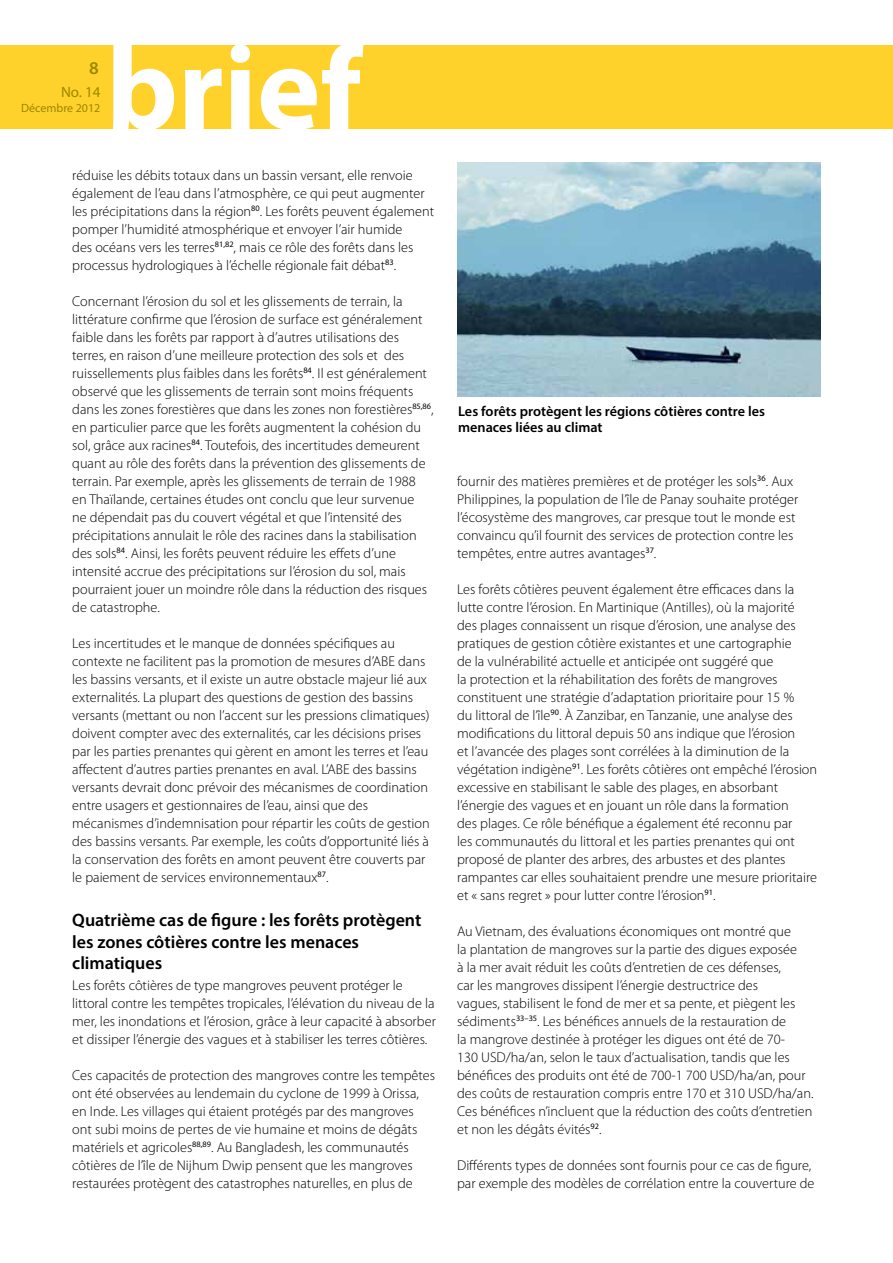
<style>
.page{position:relative;width:893px;height:1263px;background:#fff}
.page>*{position:absolute;margin:0;border:0;box-sizing:border-box;transform-origin:0 0}
.t1{font:600 18px/21.6px "Myriad Pro";color:#000}
.t2{font:600 18px "Myriad Pro";color:#9c8700}
.t3{font:15px "Myriad Pro";color:#9c8700}
.t4{font:300 14.25px/18px "Myriad Pro";color:#000}
.t5{font:600 14.25px/16.5px "Myriad Pro";color:#000}
.t6{font:12px "Myriad Pro";color:#9c8700}
</style>
<div class="page">
<div style="left:0;top:45px;width:893px;height:84px;background:#ffd22b"></div>
<svg style="left:113px;top:45px;width:250px;height:84px"></svg>
<img style="left:457px;top:162px;width:364px;height:234px">
<p class="t2" style="left:89px;top:57px;width:11px">8</p>
<p class="t3" style="left:61px;top:83px;width:41px">No. 14</p>
<p class="t6" style="left:21px;top:101px;width:81px">Décembre 2012</p>
<p class="t4" style="left:72px;top:166px;width:363px">réduise les débits totaux dans un bassin versant, elle renvoie également de l’eau dans l’atmosphère, ce qui peut augmenter les précipitations dans la région<sup>80</sup>. Les forêts peuvent également pomper l’humidité atmosphérique et envoyer l’air humide<br>des océans vers les terres<sup>81,82</sup>, mais ce rôle des forêts dans les processus hydrologiques à l’échelle régionale fait débat<sup>83</sup>.</p>
<p class="t4" style="left:72px;top:292px;width:363px">Concernant l’érosion du sol et les glissements de terrain, la littérature confirme que l’érosion de surface est généralement faible dans les forêts par rapport à d’autres utilisations des terres, en raison d’une meilleure protection des sols et des ruissellements plus faibles dans les forêts<sup>84</sup>. Il est généralement observé que les glissements de terrain sont moins fréquents dans les zones forestières que dans les zones non forestières<sup>85,86</sup>, en particulier parce que les forêts augmentent la cohésion du sol, grâce aux racines<sup>84</sup>. Toutefois, des incertitudes demeurent quant au rôle des forêts dans la prévention des glissements de terrain. Par exemple, après les glissements de terrain de 1988 en Thaïlande, certaines études ont conclu que leur survenue<br>ne dépendait pas du couvert végétal et que l’intensité des précipitations annulait le rôle des racines dans la stabilisation des sols<sup>84</sup>. Ainsi, les forêts peuvent réduire les effets d’une intensité accrue des précipitations sur l’érosion du sol, mais pourraient jouer un moindre rôle dans la réduction des risques de catastrophe.</p>
<p class="t4" style="left:72px;top:634px;width:359px">Les incertitudes et le manque de données spécifiques au contexte ne facilitent pas la promotion de mesures d’ABE dans les bassins versants, et il existe un autre obstacle majeur lié aux externalités. La plupart des questions de gestion des bassins versants (mettant ou non l’accent sur les pressions climatiques) doivent compter avec des externalités, car les décisions prises par les parties prenantes qui gèrent en amont les terres et l’eau affectent d’autres parties prenantes en aval. L’ABE des bassins versants devrait donc prévoir des mécanismes de coordination entre usagers et gestionnaires de l’eau, ainsi que des mécanismes d’indemnisation pour répartir les coûts de gestion des bassins versants. Par exemple, les coûts d’opportunité liés à la conservation des forêts en amont peuvent être couverts par le paiement de services environnementaux<sup>87</sup>.</p>
<p class="t1" style="left:72px;top:909px;width:351px">Quatrième cas de figure : les forêts protègent les zones côtières contre les menaces climatiques</p>
<p class="t4" style="left:72px;top:976px;width:365px">Les forêts côtières de type mangroves peuvent protéger le littoral contre les tempêtes tropicales, l’élévation du niveau de la mer, les inondations et l’érosion, grâce à leur capacité à absorber et dissiper l’énergie des vagues et à stabiliser les terres côtières.</p>
<p class="t4" style="left:72px;top:1066px;width:364px">Ces capacités de protection des mangroves contre les tempêtes ont été observées au lendemain du cyclone de 1999 à Orissa, en Inde. Les villages qui étaient protégés par des mangroves ont subi moins de pertes de vie humaine et moins de dégâts matériels et agricoles<sup>88,89</sup>. Au Bangladesh, les communautés côtières de l’île de Nijhum Dwip pensent que les mangroves restaurées protègent des catastrophes naturelles, en plus de</p>
<p class="t5" style="left:458px;top:402px;width:309px">Les forêts protègent les régions côtières contre les menaces liées au climat</p>
<p class="t4" style="left:457px;top:472px;width:343px">fournir des matières premières et de protéger les sols<sup>36</sup>. Aux Philippines, la population de l’île de Panay souhaite protéger l’écosystème des mangroves, car presque tout le monde est convaincu qu’il fournit des services de protection contre les tempêtes, entre autres avantages<sup>37</sup>.</p>
<p class="t4" style="left:457px;top:580px;width:362px">Les forêts côtières peuvent également être efficaces dans la lutte contre l’érosion. En Martinique (Antilles), où la majorité des plages connaissent un risque d’érosion, une analyse des pratiques de gestion côtière existantes et une cartographie<br>de la vulnérabilité actuelle et anticipée ont suggéré que<br>la protection et la réhabilitation des forêts de mangroves constituent une stratégie d’adaptation prioritaire pour 15 %<br>du littoral de l’île<sup>90</sup>. À Zanzibar, en Tanzanie, une analyse des modifications du littoral depuis 50 ans indique que l’érosion<br>et l’avancée des plages sont corrélées à la diminution de la végétation indigène<sup>91</sup>. Les forêts côtières ont empêché l’érosion excessive en stabilisant le sable des plages, en absorbant l’énergie des vagues et en jouant un rôle dans la formation<br>des plages. Ce rôle bénéfique a également été reconnu par<br>les communautés du littoral et les parties prenantes qui ont proposé de planter des arbres, des arbustes et des plantes rampantes car elles souhaitaient prendre une mesure prioritaire et « sans regret » pour lutter contre l’érosion<sup>91</sup>.</p>
<p class="t4" style="left:457px;top:922px;width:358px">Au Vietnam, des évaluations économiques ont montré que<br>la plantation de mangroves sur la partie des digues exposée<br>à la mer avait réduit les coûts d’entretien de ces défenses,<br>car les mangroves dissipent l’énergie destructrice des<br>vagues, stabilisent le fond de mer et sa pente, et piègent les sédiments<sup>33–35</sup>. Les bénéfices annuels de la restauration de<br>la mangrove destinée à protéger les digues ont été de 70-<br>130 USD/ha/an, selon le taux d’actualisation, tandis que les bénéfices des produits ont été de 700-1 700 USD/ha/an, pour des coûts de restauration compris entre 170 et 310 USD/ha/an.<br>Ces bénéfices n’incluent que la réduction des coûts d’entretien et non les dégâts évités<sup>92</sup>.</p>
<p class="t4" style="left:457px;top:1156px;width:359px">Différents types de données sont fournis pour ce cas de figure, par exemple des modèles de corrélation entre la couverture de</p>
</div>
